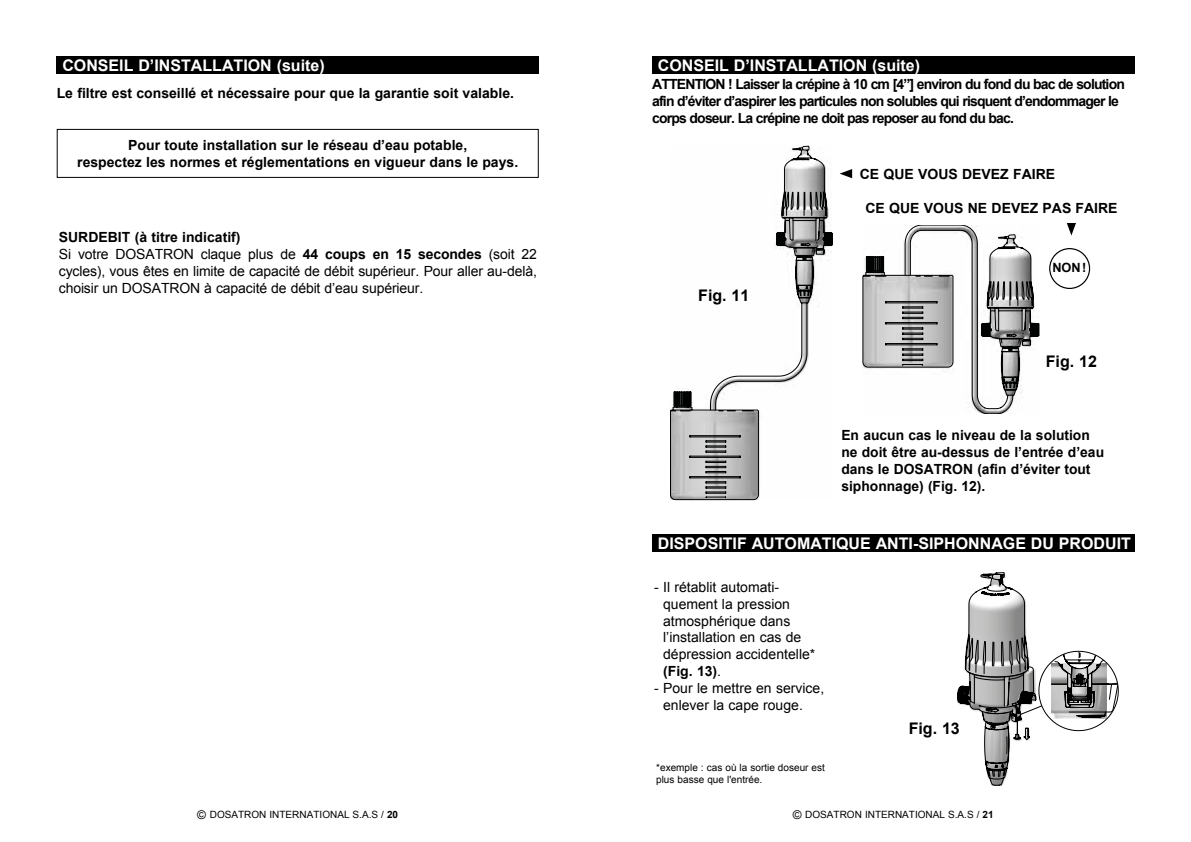
<style>
.page{position:relative;width:1191px;height:842px;background:#fff}
.page>*{position:absolute;margin:0;border:0;box-sizing:border-box;transform-origin:0 0}
.t1{font:700 16px "Arial";color:#fff}
.t2{font:700 16px "Arial";color:#000}
.t3{font:14px/16.8px "Arial";letter-spacing:-.01em;color:#000}
.t4{font:700 14px/16.8px "Arial";color:#000;text-align:center}
.t5{font:700 14px/16.8px "Arial";letter-spacing:-.06em;color:#000}
.t6{font:700 12.8px "Arial";color:#000}
.t7{font:10px/12px "Arial";color:#000}
.s1{font-weight:700}
.s2{font-size:12px}
</style>
<div class="page">
<svg style="left:792px;top:145px;width:40px;height:111px"></svg>
<svg style="left:670px;top:158px;width:153px;height:342px"></svg>
<svg style="left:863px;top:225px;width:176px;height:189px"></svg>
<svg style="left:957px;top:572px;width:161px;height:213px"></svg>
<div style="left:1049px;top:248px;width:41px;height:41px;border:1px solid #000;border-radius:50%"></div>
<div style="left:57px;top:57px;width:482px;height:17px;background:#000"></div>
<div style="left:652px;top:57px;width:482px;height:17px;background:#000"></div>
<div style="left:652px;top:535px;width:482px;height:17px;background:#000"></div>
<div style="left:57px;top:129px;width:482px;height:49px;border:1px solid #000"></div>
<svg style="left:839px;top:169px;width:13px;height:9px"></svg>
<svg style="left:1066px;top:223px;width:10px;height:12px"></svg>
<p class="t1" style="left:62px;top:55px;width:264px">CONSEIL D’INSTALLATION (suite)</p>
<p class="t1" style="left:658px;top:55px;width:264px">CONSEIL D’INSTALLATION (suite)</p>
<p class="t4" style="left:57px;top:85px;width:459px">Le filtre est conseillé et nécessaire pour que la garantie soit valable.</p>
<p class="t5" style="left:652px;top:76px;width:474px">ATTENTION ! Laisser la crépine à 10 cm [4”] environ du fond du bac de solution afin d’éviter d’aspirer les particules non solubles qui risquent d’endommager le corps doseur. La crépine ne doit pas reposer au fond du bac.</p>
<p class="t4" style="left:77px;top:137px;width:442px">Pour toute installation sur le réseau d’eau potable,<br>respectez les normes et réglementations en vigueur dans le pays.</p>
<p class="t4" style="left:859px;top:166px;width:197px">CE QUE VOUS DEVEZ FAIRE</p>
<p class="t4" style="left:865px;top:200px;width:254px">CE QUE VOUS NE DEVEZ PAS FAIRE</p>
<p class="t3" style="left:59px;top:229px;width:479px"><span class="s1">SURDEBIT (à titre indicatif)<br></span>Si votre DOSATRON claque plus de <span class="s1">44 coups en 15 secondes</span> (soit 22 cycles), vous êtes en limite de capacité de débit supérieur. Pour aller au-delà, choisir un DOSATRON à capacité de débit d’eau supérieur.</p>
<p class="t2" style="left:698px;top:284px;width:53px">Fig. 11</p>
<p class="t6" style="left:1052px;top:259px;width:36px">NON!</p>
<p class="t2" style="left:1045px;top:351px;width:53px">Fig. 12</p>
<p class="t4" style="left:841px;top:428px;width:264px;text-align:left">En aucun cas le niveau de la solution ne doit être au-dessus de l’entrée d’eau dans le DOSATRON (afin d’éviter tout siphonnage) (Fig. 12).</p>
<p class="t1" style="left:658px;top:533px;width:474px">DISPOSITIF AUTOMATIQUE ANTI-SIPHONNAGE DU PRODUIT</p>
<p class="t3" style="left:663px;top:579px;width:154px;text-indent:-9px">- Il rétablit automati&shy;quement la pression atmosphérique dans l’installation en cas de dépression accidentelle* <span class="s1">(Fig. 13)</span>.</p>
<p class="t3" style="left:663px;top:680px;width:163px;text-indent:-9px">- Pour le mettre en service, enlever la cape rouge.</p>
<p class="t7" style="left:656px;top:762px;width:170px">*exemple : cas où la sortie doseur est plus basse que l'entrée.</p>
<p class="t2" style="left:908px;top:718px;width:53px">Fig. 13</p>
<p class="t7" style="left:197px;top:809px;width:202px"><span class="s2">©</span> DOSATRON INTERNATIONAL S.A.S / <span class="s1">20</span></p>
<p class="t7" style="left:792px;top:809px;width:202px"><span class="s2">©</span> DOSATRON INTERNATIONAL S.A.S / <span class="s1">21</span></p>
</div>
